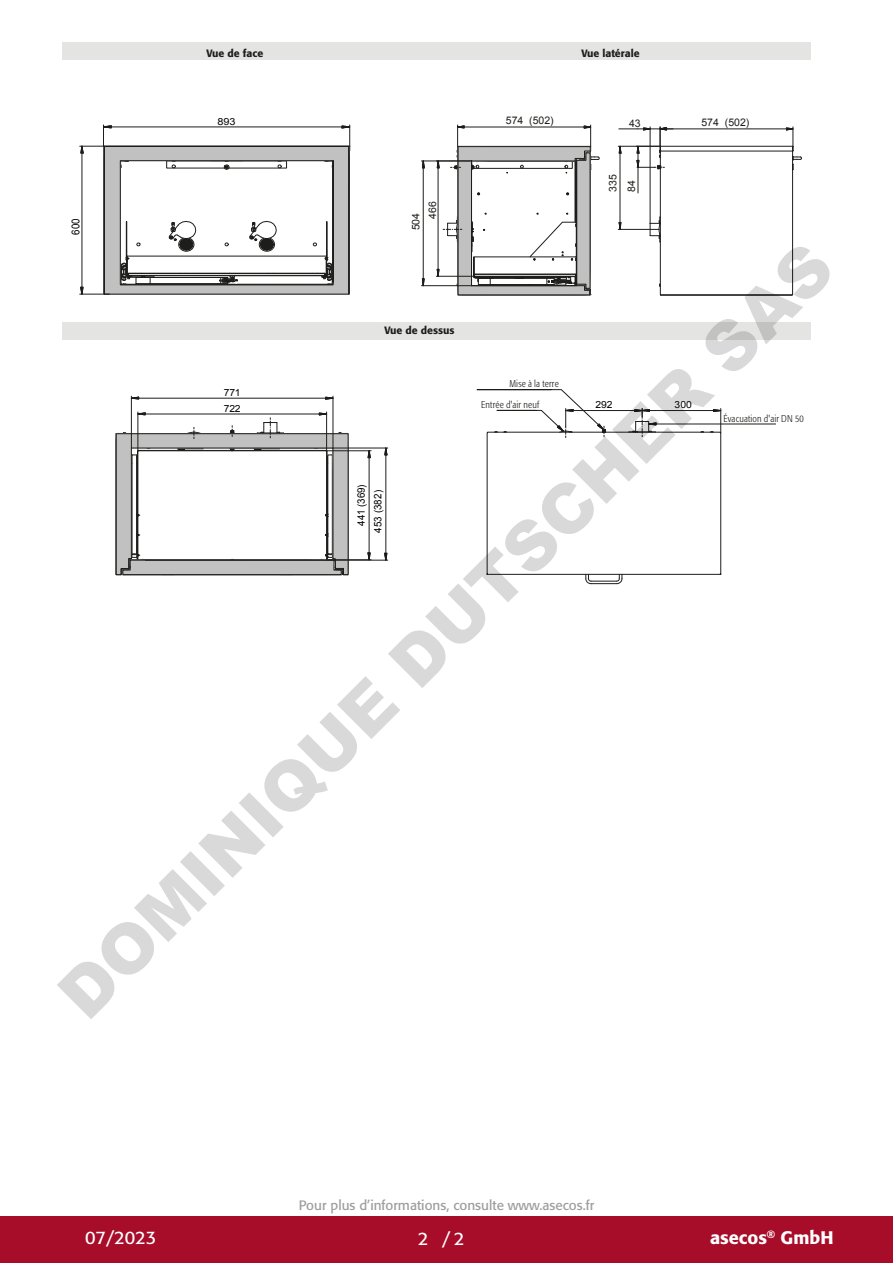
<style>
.page{position:relative;width:893px;height:1263px;background:#fff}
.page>*{position:absolute;margin:0;border:0;box-sizing:border-box;transform-origin:0 0}
.t1{font:900 67.95px "Arial";color:rgb(0 0 0/.15)}
.t2{font:500 18px "Formata Pro";color:#fff}
.t3{font:18px "Formata Pro";color:#fff}
.t4{font:13.5px "Formata Pro";color:#9d9d9d}
.t5{font:10.95px "Arial";color:#020304;scale:.89 1}
.t6{font:500 10.5px "Formata Pro";color:#1d1d1b}
.t7{font:10.5px/16.8px "Arial";color:#1d1d1b}
.t8{font:10.35px/16.8px "Arial";letter-spacing:-.005em;color:#020304;scale:.95 1}
.t9{font:300 condensed 9.75px/21px "Formata Pro";letter-spacing:.02em;color:#1d1d1b}
.t10{font:9.75px "Arial";letter-spacing:-.005em;color:#020304;scale:1.06 1}
.t11{font:9.75px "Arial";letter-spacing:-.005em;color:#020304;scale:1.12 1}
</style>
<div class="page">
<div style="left:0;top:1216px;width:893px;height:47px;background:#a70c29"></div>
<div style="left:63px;top:43px;width:748px;height:17px;background:#e4e4e3"></div>
<div style="left:63px;top:322px;width:748px;height:17px;background:#e4e4e3"></div>
<svg style="left:80px;top:124px;width:271px;height:171px"></svg>
<svg style="left:422px;top:160px;width:3px;height:19px"></svg>
<svg style="left:422px;top:278px;width:3px;height:9px"></svg>
<hr style="left:423px;top:168px;width:1px;height:111px;background:#1d1d1b">
<hr style="left:421px;top:161px;width:50px;height:1px;background:#1d1d1b">
<hr style="left:421px;top:285px;width:50px;height:1px;background:#1d1d1b">
<svg style="left:436px;top:124px;width:164px;height:172px"></svg>
<svg style="left:367px;top:447px;width:4px;height:20px"></svg>
<svg style="left:367px;top:552px;width:4px;height:7px"></svg>
<hr style="left:369px;top:458px;width:1px;height:95px;background:#1d1d1b">
<hr style="left:326px;top:559px;width:45px;height:1px;background:#1d1d1b">
<hr style="left:326px;top:450px;width:45px;height:1px;background:#1d1d1b">
<svg style="left:384px;top:447px;width:4px;height:18px"></svg>
<svg style="left:384px;top:552px;width:4px;height:8px"></svg>
<hr style="left:385px;top:455px;width:1px;height:98px;background:#1d1d1b">
<hr style="left:145px;top:560px;width:243px;height:1px;background:#1d1d1b">
<hr style="left:333px;top:448px;width:55px;height:1px;background:#1d1d1b">
<svg style="left:115px;top:395px;width:241px;height:181px"></svg>
<div style="left:660px;top:294px;width:132px;height:2px;border:1px solid #1d1d1b"></div>
<hr style="left:661px;top:151px;width:131px;height:1px;background:#1d1d1b">
<hr style="left:660px;top:146px;width:132px;height:1px;background:#1d1d1b">
<hr style="left:792px;top:151px;width:1px;height:144px;background:#1d1d1b">
<hr style="left:661px;top:294px;width:132px;height:1px;background:#1d1d1b">
<hr style="left:667px;top:128px;width:119px;height:1px;background:#1d1d1b">
<svg style="left:786px;top:127px;width:16px;height:43px"></svg>
<svg style="left:618px;top:127px;width:55px;height:168px"></svg>
<hr style="left:620px;top:153px;width:1px;height:69px;background:#1d1d1b">
<hr style="left:618px;top:229px;width:41px;height:1px;background:#1d1d1b">
<hr style="left:618px;top:146px;width:42px;height:1px;background:#1d1d1b">
<hr style="left:487px;top:574px;width:234px;height:1px;background:#1d1d1b">
<hr style="left:649px;top:410px;width:64px;height:1px;background:#1d1d1b">
<svg style="left:710px;top:408px;width:17px;height:167px"></svg>
<hr style="left:573px;top:410px;width:62px;height:1px;background:#1d1d1b">
<svg style="left:476px;top:389px;width:147px;height:195px"></svg>
<svg style="left:629px;top:408px;width:28px;height:29px"></svg>
<hr style="left:656px;top:424px;width:120px;height:1px;background:#1d1d1b">
<p class="t6" style="left:206px;top:46px;width:58px">Vue de face</p>
<p class="t6" style="left:581px;top:46px;width:60px">Vue latérale</p>
<p class="t5" style="left:68px;top:235px;width:20px;rotate:-90deg">600</p>
<p class="t11" style="left:218px;top:115px;width:18px">893</p>
<p class="t7" style="left:407px;top:219px;width:19px;text-indent:-12px;rotate:-90deg">504<br>466</p>
<p class="t7" style="left:506px;top:112px;width:49px">574 (502)</p>
<p class="t7" style="left:629px;top:115px;width:13px">43</p>
<p class="t7" style="left:701px;top:114px;width:49px">574 (502)</p>
<p class="t7" style="left:604px;top:192px;width:19px;line-height:18.5px;rotate:-90deg">335<br>84</p>
<h1 class="t1" style="left:35px;top:971px;width:1063px;rotate:-45deg">DOMINIQUE DUTSCHER SAS</h1>
<p class="t6" style="left:384px;top:323px;width:71px">Vue de dessus</p>
<p class="t9" style="left:481px;top:373px;width:79px;text-indent:28px">Mise à la terre<br>Entrée d'air neuf</p>
<p class="t10" style="left:224px;top:386px;width:18px">771</p>
<p class="t10" style="left:595px;top:399px;width:18px">292</p>
<p class="t10" style="left:675px;top:399px;width:18px">300</p>
<p class="t10" style="left:224px;top:402px;width:18px">722</p>
<p class="t9" style="left:723px;top:408px;width:82px">Évacuation d'air DN 50</p>
<p class="t8" style="left:353px;top:533px;width:52px;text-indent:7px;rotate:-90deg">441 (369)<br>453 (382)</p>
<h3 class="t4" style="left:299px;top:1196px;width:297px">Pour plus d’informations, consulte www.asecos.fr</h3>
<h2 class="t3" style="left:85px;top:1225px;width:73px">07/2023</h2>
<h2 class="t3" style="left:418px;top:1227px;width:48px">2 /2</h2>
<h2 class="t2" style="left:710px;top:1225px;width:125px">asecos<sup>®</sup> GmbH</h2>
</div>
